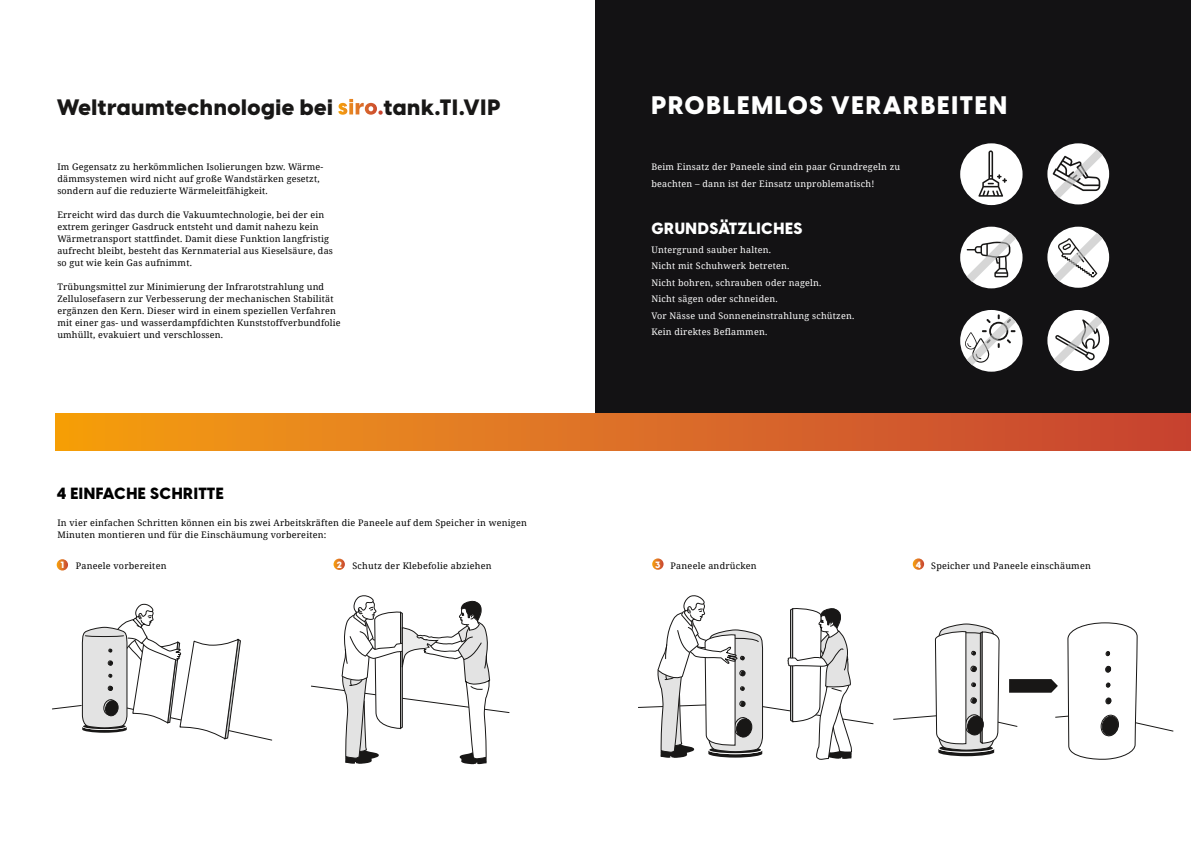
<style>
.page{position:relative;width:1191px;height:842px;background:#fff}
.page>*{position:absolute;margin:0;border:0;box-sizing:border-box;transform-origin:0 0}
.t1{font:800 25px "Visby CF";letter-spacing:.07em;color:#fff}
.t2{font:800 22px "Visby CF";letter-spacing:.025em;color:#181716}
.t3{font:800 21.9px "Visby CF";letter-spacing:.03em;color:#181716}
.t4{font:800 16px "Visby CF";letter-spacing:.035em;color:#000}
.t5{font:800 16px "Visby CF";letter-spacing:.035em;color:#fff}
.t6{font:9px/12px "Noto Serif";letter-spacing:.02em;color:#000}
.t7{font:9px/16.5px "Noto Serif";letter-spacing:.025em;color:#fff}
.t8{font:800 9px "Visby CF";color:#fff}
</style>
<div class="page">
<div style="left:595px;top:0;width:596px;height:432px;background:#131214"></div>
<div style="left:55px;top:413px;width:1136px;height:38px;background:linear-gradient(to right,#f59f13,#c64236)"></div>
<svg style="left:57px;top:559px;width:11px;height:11px"></svg>
<svg style="left:333px;top:559px;width:12px;height:11px"></svg>
<svg style="left:652px;top:558px;width:11px;height:12px"></svg>
<svg style="left:912px;top:558px;width:12px;height:12px"></svg>
<div style="left:960px;top:143px;width:62px;height:62px;background:#fff;border-radius:50%"></div>
<svg style="left:978px;top:150px;width:29px;height:47px"></svg>
<svg style="left:1047px;top:143px;width:62px;height:61px"></svg>
<svg style="left:1047px;top:227px;width:62px;height:61px"></svg>
<svg style="left:960px;top:227px;width:62px;height:61px"></svg>
<svg style="left:1047px;top:310px;width:62px;height:61px"></svg>
<svg style="left:960px;top:310px;width:62px;height:62px"></svg>
<svg style="left:52px;top:603px;width:221px;height:138px"></svg>
<svg style="left:311px;top:595px;width:199px;height:169px"></svg>
<svg style="left:638px;top:595px;width:236px;height:165px"></svg>
<svg style="left:893px;top:622px;width:281px;height:138px"></svg>
<svg style="left:338px;top:99px;width:45px;height:16px"></svg>
<h2 class="t2" style="left:57px;top:92px;width:277px">Weltraumtechnologie bei</h2>
<h3 class="t3" style="left:383px;top:92px;width:118px">tank.TI.VIP</h3>
<h1 class="t1" style="left:651px;top:89px;width:357px">PROBLEMLOS VERARBEITEN</h1>
<p class="t6" style="left:57px;top:160px;width:267px">Im Gegensatz zu herkömmlichen Isolierungen bzw. Wärme&shy;dämmsystemen wird nicht auf große Wandstärken gesetzt, sondern auf die reduzierte Wärmeleitfähigkeit.</p>
<p class="t6" style="left:57px;top:208px;width:277px">Erreicht wird das durch die Vakuumtechnologie, bei der ein extrem geringer Gasdruck entsteht und damit nahezu kein Wärmetransport stattfindet. Damit diese Funktion langfristig aufrecht bleibt, besteht das Kernmaterial aus Kieselsäure, das so gut wie kein Gas aufnimmt.</p>
<p class="t6" style="left:57px;top:280px;width:285px">Trübungsmittel zur Minimierung der Infrarotstrahlung und Zellulosefasern zur Verbesserung der mechanischen Stabilität ergänzen den Kern. Dieser wird in einem speziellen Verfahren mit einer gas- und wasserdampfdichten Kunststoffverbundfolie umhüllt, evakuiert und verschlossen.</p>
<h3 class="t4" style="left:57px;top:483px;width:169px">4 EINFACHE SCHRITTE</h3>
<p class="t6" style="left:57px;top:516px;width:471px">In vier einfachen Schritten können ein bis zwei Arbeitskräften die Paneele auf dem Speicher in wenigen<br>Minuten montieren und für die Einschäumung vorbereiten:</p>
<p class="t7" style="left:651px;top:158px;width:250px">Beim Einsatz der Paneele sind ein paar Grundregeln zu beachten – dann ist der Einsatz unproblematisch!</p>
<h3 class="t5" style="left:651px;top:218px;width:153px">GRUNDSÄTZLICHES</h3>
<p class="t7" style="left:651px;top:241px;width:205px">Untergrund sauber halten.<br>Nicht mit Schuhwerk betreten.<br>Nicht bohren, schrauben oder nageln.<br>Nicht sägen oder schneiden.<br>Vor Nässe und Sonneneinstrahlung schützen.<br>Kein direktes Beflammen.</p>
<p class="t8" style="left:60px;top:559px;width:5px">1</p>
<p class="t8" style="left:337px;top:559px;width:7px">2</p>
<p class="t8" style="left:655px;top:558px;width:7px">3</p>
<p class="t8" style="left:915px;top:558px;width:7px">4</p>
<p class="t6" style="left:76px;top:559px;width:92px">Paneele vorbereiten</p>
<p class="t6" style="left:352px;top:559px;width:141px">Schutz der Klebefolie abziehen</p>
<p class="t6" style="left:670px;top:559px;width:87px">Paneele andrücken</p>
<p class="t6" style="left:931px;top:559px;width:161px">Speicher und Paneele einschäumen</p>
</div>
